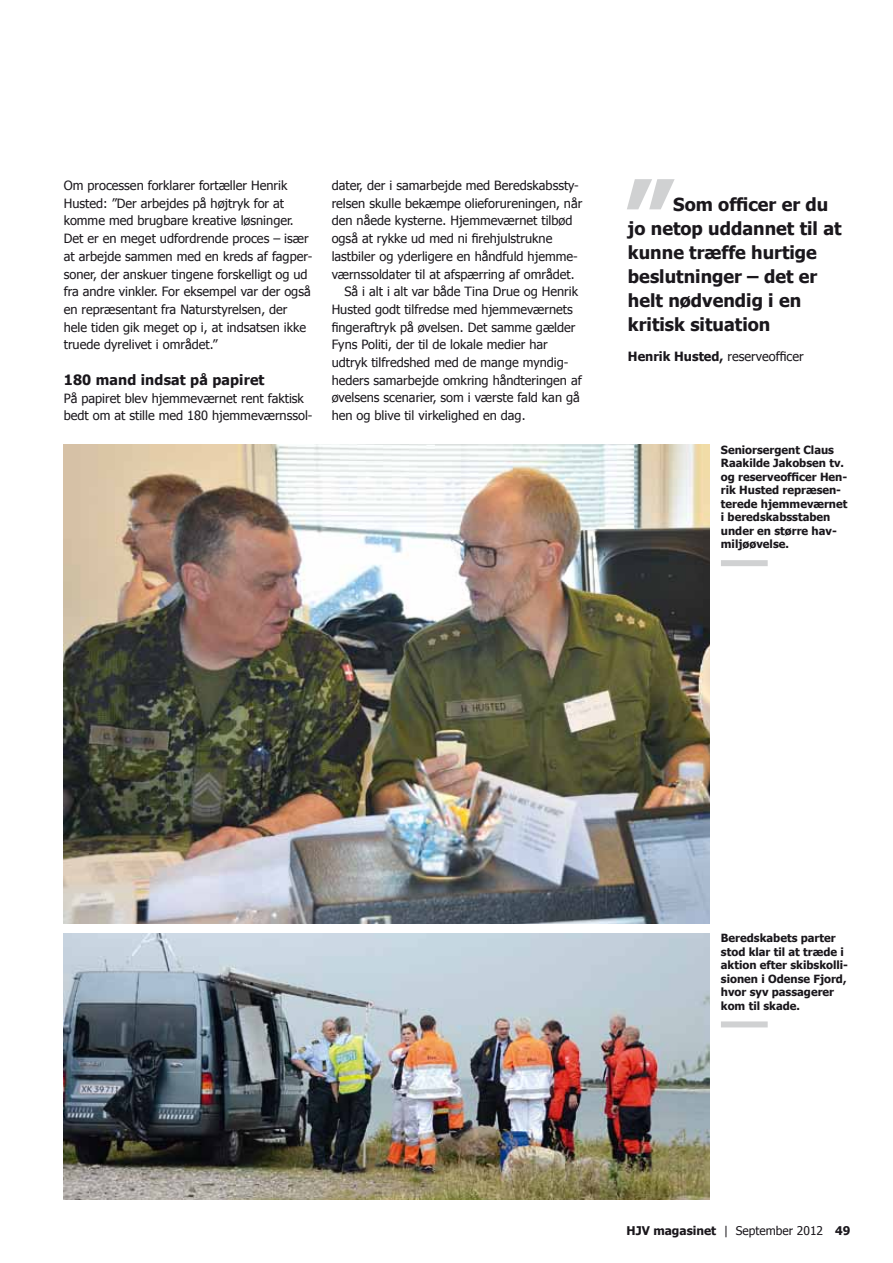
<style>
.page{position:relative;width:893px;height:1263px;background:#fff}
.page>*{position:absolute;margin:0;border:0;box-sizing:border-box;transform-origin:0 0}
.t1{font:700 105px "Tahoma";color:#d0d1d2}
.t2{font:700 18px/24px "Tahoma";color:#1a171c}
.t3{font:700 14.25px "Tahoma";letter-spacing:.01em;color:#1a171c}
.t4{font:12.75px/17.7px "Tahoma";color:#1a171c}
.t5{font:700 12px "Tahoma";color:#1a171c}
.t6{font:700 11.25px/13.5px "Tahoma";color:#1a171c}
.s1{font-weight:700}
.s2{font-weight:400}
</style>
<div class="page">
<img style="left:64px;top:933px;width:646px;height:266px">
<img style="left:64px;top:444px;width:646px;height:479px">
<div style="left:721px;top:560px;width:47px;height:6px;background:#d0d1d2"></div>
<div style="left:721px;top:1021px;width:47px;height:6px;background:#d0d1d2"></div>
<p class="t4" style="left:64px;top:176px;width:250px">Om processen forklarer fortæller Henrik Husted: ”Der arbejdes på højtryk for at komme med brugbare kreative løsninger.<br>Det er en meget udfordrende proces – især at arbejde sammen med en kreds af fagper&shy;soner, der anskuer tingene forskelligt og ud fra andre vinkler. For eksempel var der også en repræsentant fra Naturstyrelsen, der hele tiden gik meget op i, at indsatsen ikke truede dyrelivet i området.”</p>
<p class="t3" style="left:64px;top:371px;width:202px">180 mand indsat på papiret</p>
<p class="t4" style="left:64px;top:389px;width:250px">På papiret blev hjemmeværnet rent faktisk bedt om at stille med 180 hjemmeværnssol-</p>
<p class="t4" style="left:332px;top:176px;width:249px">dater, der i samarbejde med Beredskabssty-</p>
<p class="t4" style="left:332px;top:194px;width:252px">relsen skulle bekæmpe olieforureningen, når</p>
<p class="t4" style="left:332px;top:212px;width:242px">den nåede kysterne. Hjemmeværnet tilbød</p>
<p class="t4" style="left:332px;top:229px;width:222px">også at rykke ud med ni firehjulstrukne</p>
<p class="t4" style="left:332px;top:247px;width:248px">lastbiler og yderligere en håndfuld hjemme-</p>
<p class="t4" style="left:332px;top:265px;width:244px">værnssoldater til at afspærring af området.</p>
<p class="t4" style="left:344px;top:282px;width:235px">Så i alt i alt var både Tina Drue og Henrik</p>
<p class="t4" style="left:332px;top:300px;width:243px">Husted godt tilfredse med hjemmeværnets</p>
<p class="t4" style="left:332px;top:318px;width:245px">fingeraftryk på øvelsen. Det samme gælder</p>
<p class="t4" style="left:332px;top:335px;width:218px">Fyns Politi, der til de lokale medier har</p>
<p class="t4" style="left:332px;top:353px;width:238px">udtryk tilfredshed med de mange myndig-</p>
<p class="t4" style="left:332px;top:371px;width:252px">heders samarbejde omkring håndteringen af</p>
<p class="t4" style="left:332px;top:389px;width:250px">øvelsens scenarier, som i værste fald kan gå</p>
<p class="t4" style="left:332px;top:406px;width:195px">hen og blive til virkelighed en dag.</p>
<h1 class="t1" style="left:622px;top:154px;width:53px">”</h1>
<h2 class="t2" style="left:628px;top:192px;width:215px;text-indent:45px">Som officer er du jo netop uddannet til at kunne træffe hurtige beslutninger – det er helt nødvendig i en kritisk situation</h2>
<p class="t4" style="left:628px;top:347px;width:177px"><span class="s1">Henrik Husted,</span> reserveofficer</p>
<p class="t6" style="left:721px;top:443px;width:128px">Seniorsergent Claus<br>Raakilde Jakobsen tv. og reserveofficer Hen&shy;rik Husted repræsen&shy;terede hjemmeværnet i beredskabsstaben under en større hav&shy;miljøøvelse.</p>
<p class="t6" style="left:721px;top:931px;width:129px">Beredskabets parter stod klar til at træde i aktion efter skibskolli&shy;sionen i Odense Fjord, hvor syv passagerer kom til skade.</p>
<p class="t5" style="left:626px;top:1222px;width:225px">HJV magasinet <span class="s2">| September 2012</span> 49</p>
</div>
